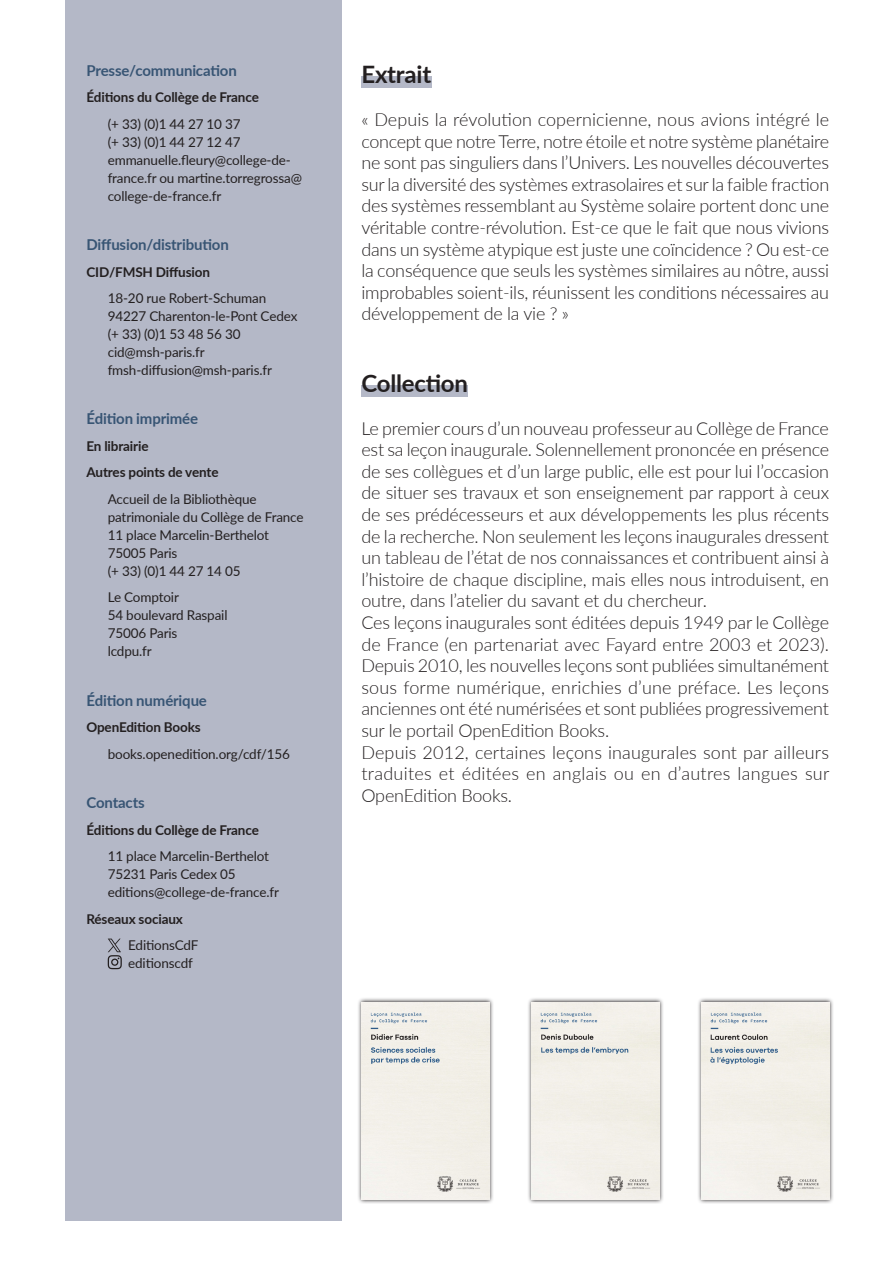
<style>
.page{position:relative;width:893px;height:1263px;background:#fff}
.page>*{position:absolute;margin:0;border:0;box-sizing:border-box;transform-origin:0 0}
.titre{font:700 24px "Lato";letter-spacing:-.01em;color:#231f20}
.texte{font:300 18px/21.6px "Lato";letter-spacing:-.01em;color:#231f20;text-align:justify}
.extrait_dernier{font:300 18px/21.6px "Lato";letter-spacing:-.01em;color:#231f20;text-align:justify}
.encadre_intertitre_1{font:700 15px "Lato";letter-spacing:-.01em;color:#385574}
.encadre_texte{font:13.5px/18px "Lato";letter-spacing:-.01em;color:#231f20}
.encadre_intertitre_2{font:700 13.5px "Lato";letter-spacing:-.01em;color:#231f20}
.encadre_reseaux{font:13.5px/18px "Lato";letter-spacing:-.01em;color:#231f20}
</style>
<div class="page">
<div style="left:361px;top:77px;width:71px;height:11px;background:#b4b8c7"></div>
<div style="left:361px;top:385px;width:107px;height:11px;background:#b4b8c7"></div>
<svg style="left:358px;top:998px;width:135px;height:206px;background:#d2d1d0"></svg>
<div style="left:361px;top:1002px;width:128px;height:197px;background:#f2efe8"></div>
<svg style="left:528px;top:998px;width:135px;height:206px;background:#d2d1d0"></svg>
<div style="left:531px;top:1002px;width:128px;height:197px;background:#f2efe9"></div>
<svg style="left:698px;top:998px;width:135px;height:206px;background:#d4d3d2"></svg>
<div style="left:702px;top:1002px;width:127px;height:197px;background:#f2efe9"></div>
<div style="left:65px;top:0;width:277px;height:1220px;background:#b4b8c7"></div>
<svg style="left:108px;top:938px;width:14px;height:31px"></svg>
<p class="encadre_intertitre_1" style="left:86px;top:59px;width:152px">Presse/communication</p>
<p class="encadre_intertitre_2" style="left:86px;top:88px;width:174px">Éditions du Collège de France</p>
<p class="encadre_texte" style="left:108px;top:114px;width:196px">(+ 33) (0)1 44 27 10 37<br>(+ 33) (0)1 44 27 12 47 emmanuelle.fleury@college-de&shy;france.fr ou martine.torregrossa@ college-de-france.fr</p>
<p class="encadre_intertitre_1" style="left:86px;top:234px;width:144px">Diffusion/distribution</p>
<p class="encadre_intertitre_2" style="left:86px;top:262px;width:125px">CID/FMSH Diffusion</p>
<p class="encadre_texte" style="left:108px;top:289px;width:191px">18-20 rue Robert-Schuman<br>94227 Charenton-le-Pont Cedex (+ 33) (0)1 53 48 56 30 cid@msh-paris.fr fmsh-diffusion@msh-paris.fr</p>
<p class="encadre_intertitre_1" style="left:86px;top:408px;width:113px">Édition imprimée</p>
<p class="encadre_intertitre_2" style="left:86px;top:436px;width:64px">En librairie</p>
<p class="encadre_intertitre_2" style="left:86px;top:463px;width:134px">Autres points de vente</p>
<p class="encadre_texte" style="left:108px;top:489px;width:197px">Accueil de la Bibliothèque patrimoniale du Collège de France<br>11 place Marcelin-Berthelot<br>75005 Paris<br>(+ 33) (0)1 44 27 14 05</p>
<p class="encadre_texte" style="left:108px;top:588px;width:121px">Le Comptoir<br>54 boulevard Raspail<br>75006 Paris<br>lcdpu.fr</p>
<p class="encadre_intertitre_1" style="left:86px;top:689px;width:122px">Édition numérique</p>
<p class="encadre_intertitre_2" style="left:86px;top:717px;width:116px">OpenEdition Books</p>
<p class="encadre_texte" style="left:108px;top:744px;width:184px">books.openedition.org/cdf/156</p>
<p class="encadre_intertitre_1" style="left:86px;top:791px;width:60px">Contacts</p>
<p class="encadre_intertitre_2" style="left:86px;top:820px;width:174px">Éditions du Collège de France</p>
<p class="encadre_texte" style="left:108px;top:846px;width:173px">11 place Marcelin-Berthelot<br>75231 Paris Cedex 05 editions@college-de-france.fr</p>
<p class="encadre_intertitre_2" style="left:86px;top:909px;width:98px">Réseaux sociaux</p>
<p class="encadre_reseaux" style="left:128px;top:935px;width:72px">EditionsCdF editionscdf</p>
<p class="titre" style="left:361px;top:57px;width:71px">Extrait</p>
<p class="extrait_dernier" style="left:361px;top:108px;width:469px">« Depuis la révolution copernicienne, nous avions intégré le concept que notre Terre, notre étoile et notre système planétaire ne sont pas singuliers dans l’Univers. Les nouvelles découvertes sur la diversité des systèmes extrasolaires et sur la faible fraction des systèmes ressemblant au Système solaire portent donc une véritable contre-révolution. Est-ce que le fait que nous vivions dans un système atypique est juste une coïncidence ? Ou est-ce la conséquence que seuls les systèmes similaires au nôtre, aussi improbables soient-ils, réunissent les conditions nécessaires au développement de la vie ? »</p>
<p class="titre" style="left:361px;top:365px;width:108px">Collection</p>
<p class="texte" style="left:361px;top:417px;width:469px">Le premier cours d’un nouveau professeur au Collège de France est sa leçon inaugurale. Solennellement prononcée en présence de ses collègues et d’un large public, elle est pour lui l’occasion de situer ses travaux et son enseignement par rapport à ceux de ses prédécesseurs et aux développements les plus récents de la recherche. Non seulement les leçons inaugurales dressent un tableau de l’état de nos connaissances et contribuent ainsi à l’histoire de chaque discipline, mais elles nous introduisent, en outre, dans l’atelier du savant et du chercheur.</p>
<p class="texte" style="left:361px;top:611px;width:469px">Ces leçons inaugurales sont éditées depuis 1949 par le Collège de France (en partenariat avec Fayard entre 2003 et 2023).<br>Depuis 2010, les nouvelles leçons sont publiées simultanément sous forme numérique, enrichies d’une préface. Les leçons anciennes ont été numérisées et sont publiées progressivement sur le portail OpenEdition Books.</p>
<p class="texte" style="left:361px;top:741px;width:469px">Depuis 2012, certaines leçons inaugurales sont par ailleurs traduites et éditées en anglais ou en d’autres langues sur OpenEdition Books.</p>
</div>
